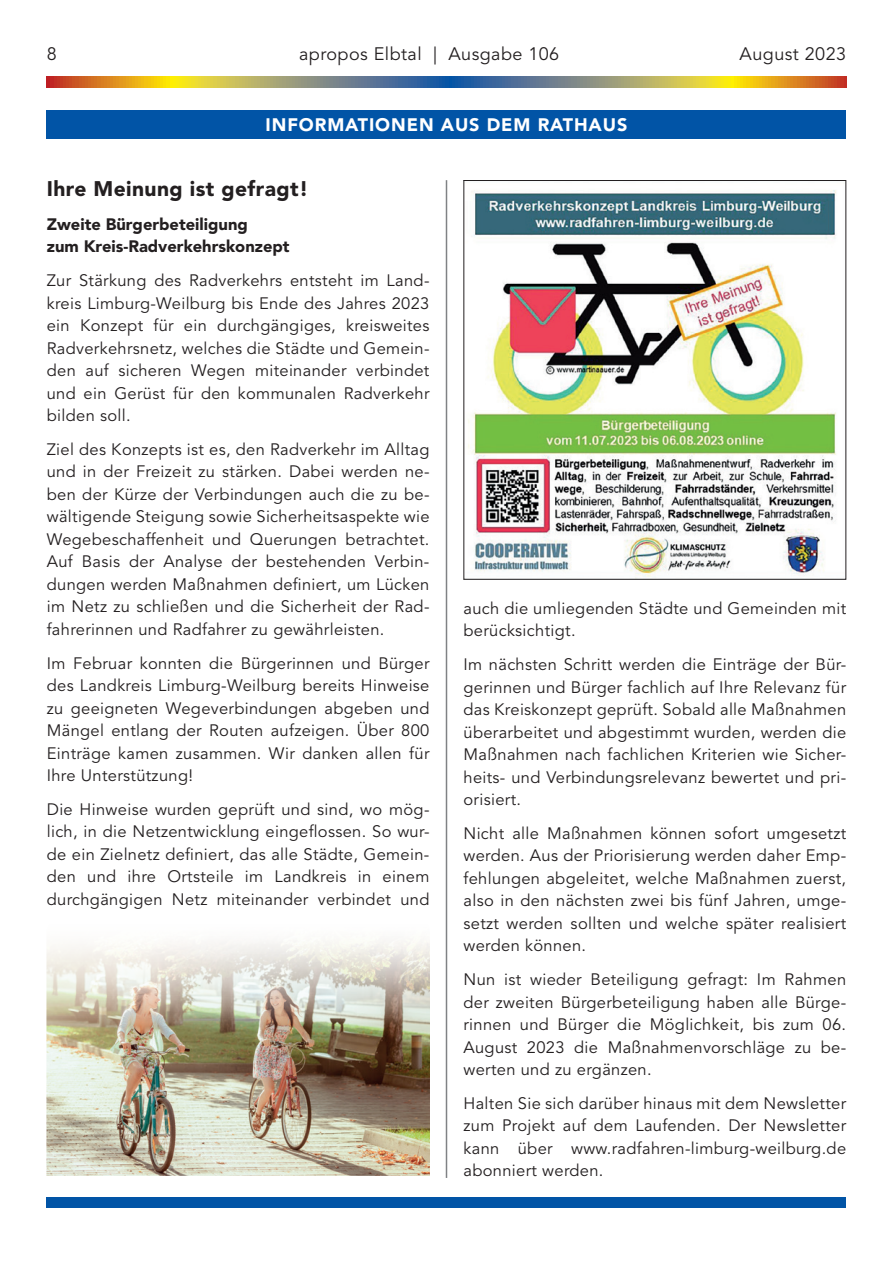
<style>
.page{position:relative;width:893px;height:1263px;background:#fff}
.page>*{position:absolute;margin:0;border:0;box-sizing:border-box;transform-origin:0 0}
.t1{font:900 21px "Avenir LT Std";letter-spacing:.02em;color:#231f20}
.t2{font:18px "Avenir LT Std";letter-spacing:.025em;color:#231f20}
.t3{font:900 18px "Avenir LT Std";letter-spacing:.05em;color:#fff}
.t4{font:16.5px/22.5px "Avenir LT Std";letter-spacing:.02em;color:#231f20;text-align:justify}
.t5{font:900 16.5px/22.5px "Avenir LT Std";color:#231f20}
</style>
<div class="page">
<svg style="left:47px;top:77px;width:799px;height:10px;background:#a3935b"></svg>
<img style="left:47px;top:940px;width:382px;height:235px">
<div style="left:47px;top:111px;width:799px;height:28px;background:#0154a6"></div>
<div style="left:47px;top:1197px;width:799px;height:11px;background:#0154a6"></div>
<img style="left:468px;top:190px;width:368px;height:388px">
<div style="left:463px;top:180px;width:383px;height:400px;border:1px solid #231f20"></div>
<hr style="left:446px;top:180px;width:1px;height:998px;background:#808285">
<p class="t2" style="left:47px;top:44px;width:12px">8</p>
<p class="t2" style="left:299px;top:44px;width:262px">apropos Elbtal | Ausgabe 106</p>
<p class="t2" style="left:740px;top:44px;width:108px">August 2023</p>
<p class="t3" style="left:266px;top:113px;width:363px">INFORMATIONEN AUS DEM RATHAUS</p>
<p class="t1" style="left:47px;top:176px;width:263px">Ihre Meinung ist gefragt!</p>
<p class="t5" style="left:47px;top:213px;width:244px">Zweite Bürgerbeteiligung<br>zum Kreis-Radverkehrskonzept</p>
<p class="t4" style="left:47px;top:270px;width:384px">Zur Stärkung des Radverkehrs entsteht im Land&shy;kreis Limburg-Weilburg bis Ende des Jahres 2023 ein Konzept für ein durchgängiges, kreisweites Radverkehrsnetz, welches die Städte und Gemein&shy;den auf sicheren Wegen miteinander verbindet und ein Gerüst für den kommunalen Radverkehr bilden soll.</p>
<p class="t4" style="left:47px;top:438px;width:384px">Ziel des Konzepts ist es, den Radverkehr im Alltag und in der Freizeit zu stärken. Dabei werden ne&shy;ben der Kürze der Verbindungen auch die zu be&shy;wältigende Steigung sowie Sicherheitsaspekte wie Wegebeschaffenheit und Querungen betrachtet.<br>Auf Basis der Analyse der bestehenden Verbin&shy;dungen werden Maßnahmen definiert, um Lücken im Netz zu schließen und die Sicherheit der Rad&shy;fahrerinnen und Radfahrer zu gewährleisten.</p>
<p class="t4" style="left:47px;top:652px;width:384px">Im Februar konnten die Bürgerinnen und Bürger des Landkreis Limburg-Weilburg bereits Hinweise zu geeigneten Wegeverbindungen abgeben und Mängel entlang der Routen aufzeigen. Über 800<br>Einträge kamen zusammen. Wir danken allen für Ihre Unterstützung!</p>
<p class="t4" style="left:47px;top:798px;width:384px">Die Hinweise wurden geprüft und sind, wo mög&shy;lich, in die Netzentwicklung eingeflossen. So wur&shy;de ein Zielnetz definiert, das alle Städte, Gemein&shy;den und ihre Ortsteile im Landkreis in einem durchgängigen Netz miteinander verbindet und</p>
<p class="t4" style="left:463px;top:597px;width:384px">auch die umliegenden Städte und Gemeinden mit berücksichtigt.</p>
<p class="t4" style="left:463px;top:653px;width:384px">Im nächsten Schritt werden die Einträge der Bür&shy;gerinnen und Bürger fachlich auf Ihre Relevanz für das Kreiskonzept geprüft. Sobald alle Maßnahmen überarbeitet und abgestimmt wurden, werden die Maßnahmen nach fachlichen Kriterien wie Sicher&shy;heits- und Verbindungsrelevanz bewertet und pri&shy;orisiert.</p>
<p class="t4" style="left:463px;top:822px;width:384px">Nicht alle Maßnahmen können sofort umgesetzt werden. Aus der Priorisierung werden daher Emp&shy;fehlungen abgeleitet, welche Maßnahmen zuerst, also in den nächsten zwei bis fünf Jahren, umge&shy;setzt werden sollten und welche später realisiert werden können.</p>
<p class="t4" style="left:463px;top:969px;width:384px">Nun ist wieder Beteiligung gefragt: Im Rahmen der zweiten Bürgerbeteiligung haben alle Bürge&shy;rinnen und Bürger die Möglichkeit, bis zum 06.<br>August 2023 die Maßnahmenvorschläge zu be&shy;werten und zu ergänzen.</p>
<p class="t4" style="left:463px;top:1092px;width:384px">Halten Sie sich darüber hinaus mit dem Newsletter zum Projekt auf dem Laufenden. Der Newsletter kann über www.radfahren-limburg-weilburg.de abonniert werden.</p>
</div>
